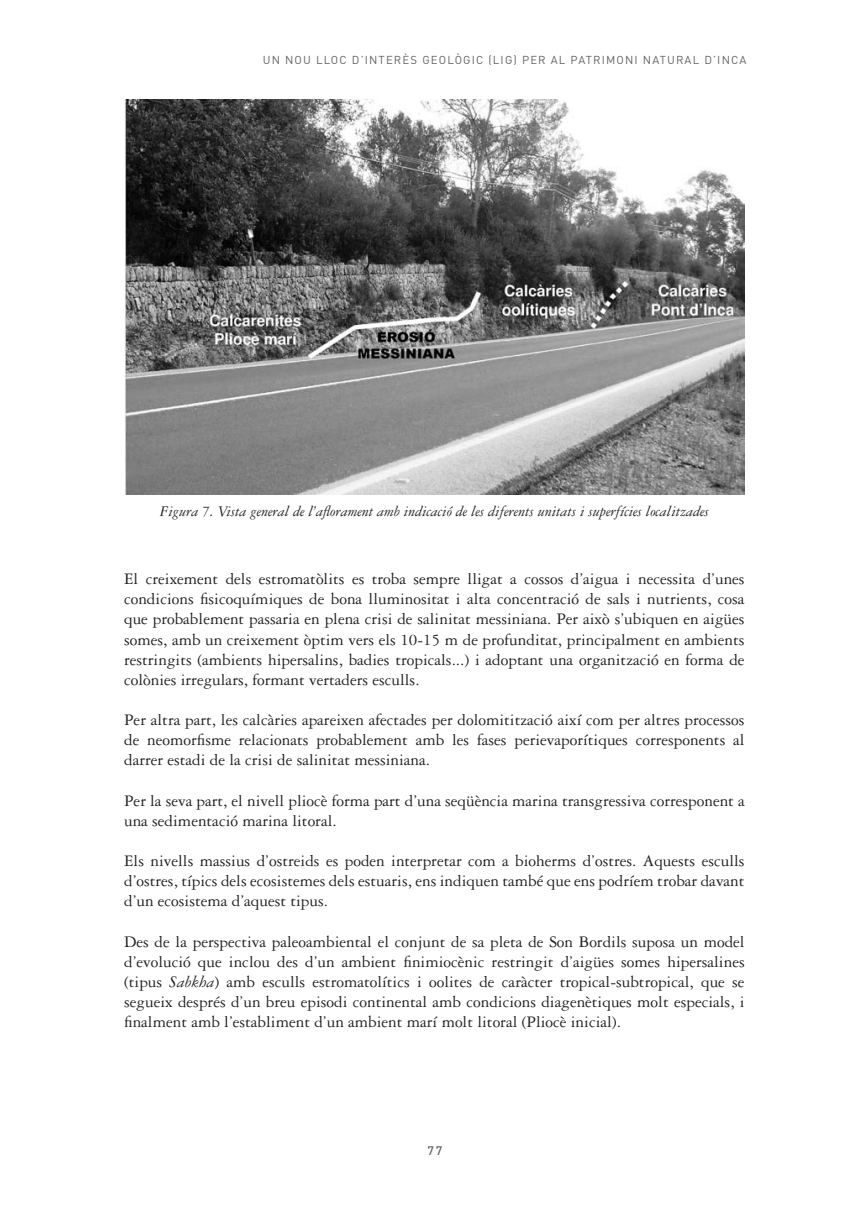
<style>
.page{position:relative;width:844px;height:1216px;background:#fff}
.page>*{position:absolute;margin:0;border:0;box-sizing:border-box;transform-origin:0 0}
.t1{font:17.15px/20.1px "Garamond Three";color:#231f20;text-align:justify}
.tit3{font:italic 15.75px "Garamond Three";color:#231f20}
.t2{font:500 12.25px "DIN";color:#636366}
.t3{font:11.38px "DIN";letter-spacing:.1em;color:#636366}
.s1{font-style:italic}
</style>
<div class="page">
<img style="left:124px;top:99px;width:620px;height:396px">
<p class="t3" style="left:263px;top:53px;width:485px">UN NOU LLOC D’INTERÈS GEOLÒGIC (LIG) PER AL PATRIMONI NATURAL D’INCA</p>
<p class="tit3" style="left:160px;top:502px;width:550px">Figura 7. Vista general de l’aflorament amb indicació de les diferents unitats i superfícies localitzades</p>
<p class="t1" style="left:124px;top:569px;width:622px">El creixement dels estromatòlits es troba sempre lligat a cossos d’aigua i necessita d’unes condicions fisicoquímiques de bona lluminositat i alta concentració de sals i nutrients, cosa que probablement passaria en plena crisi de salinitat messiniana. Per això s’ubiquen en aigües somes, amb un creixement òptim vers els 10-15 m de profunditat, principalment en ambients restringits (ambients hipersalins, badies tropicals...) i adoptant una organització en forma de colònies irregulars, formant vertaders esculls.</p>
<p class="t1" style="left:124px;top:710px;width:622px">Per altra part, les calcàries apareixen afectades per dolomitització així com per altres processos de neomorfisme relacionats probablement amb les fases perievaporítiques corresponents al darrer estadi de la crisi de salinitat messiniana.</p>
<p class="t1" style="left:124px;top:790px;width:622px">Per la seva part, el nivell pliocè forma part d’una seqüència marina transgressiva corresponent a una sedimentació marina litoral.</p>
<p class="t1" style="left:124px;top:850px;width:622px">Els nivells massius d’ostreids es poden interpretar com a bioherms d’ostres. Aquests esculls d’ostres, típics dels ecosistemes dels estuaris, ens indiquen també que ens podríem trobar davant d’un ecosistema d’aquest tipus.</p>
<p class="t1" style="left:124px;top:931px;width:622px">Des de la perspectiva paleoambiental el conjunt de sa pleta de Son Bordils suposa un model d’evolució que inclou des d’un ambient finimiocènic restringit d’aigües somes hipersalines (tipus <span class="s1">Sabkha</span>) amb esculls estromatolítics i oolites de caràcter tropical-subtropical, que se segueix després d’un breu episodi continental amb condicions diagenètiques molt especials, i finalment amb l’establiment d’un ambient marí molt litoral (Pliocè inicial).</p>
<p class="t2" style="left:427px;top:1143px;width:16px">77</p>
</div>
